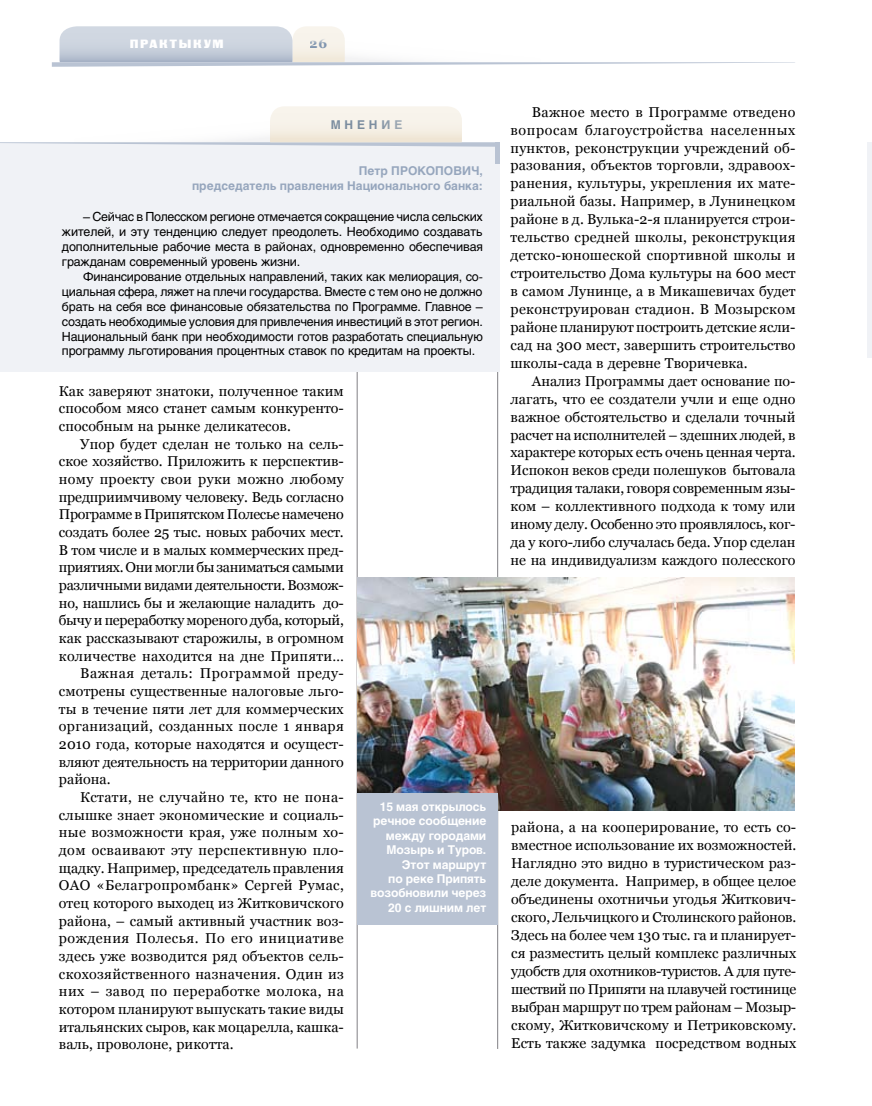
<style>
.page{position:relative;width:872px;height:1106px;background:#fff}
.page>*{position:absolute;margin:0;border:0;box-sizing:border-box;transform-origin:0 0}
.t1{font:14.25px/18px "Georgia";letter-spacing:.005em;color:#000;text-align:justify}
.t2{font:14.25px "Georgia";letter-spacing:.025em;color:#000}
.t3{font:14.25px "Georgia";letter-spacing:-.02em;color:#000}
.t4{font:14.25px "Georgia";letter-spacing:-.025em;color:#000}
.t5{font:14.25px "Georgia";letter-spacing:.03em;color:#000}
.t6{font:14.25px "Georgia";letter-spacing:.035em;color:#000}
.t7{font:14.25px "Georgia";letter-spacing:.04em;color:#000}
.t8{font:700 13.5px "Georgia";color:#8095af}
.t9{font:12.45px/15px "Helios";letter-spacing:-.015em;color:#000;text-align:justify}
.t10{font:700 12px/14.4px "Helios";letter-spacing:-.01em;color:#fff;text-align:right}
.t11{font:700 12px/14.4px "Helios";color:#96a6bd;text-align:right}
.t12{font:12px "Black Grotesk C";letter-spacing:.15em;color:#fff}
.t13{font:700 12px "Helios";letter-spacing:.325em;color:#8095af}
</style>
<div class="page">
<svg style="left:52px;top:26px;width:743px;height:41px"></svg>
<hr style="left:497px;top:155px;width:1px;height:893px;background:#818084">
<hr style="left:357px;top:358px;width:1px;height:690px;background:#818084">
<div style="left:0;top:143px;width:500px;height:228px;background:#f0f2f6"></div>
<hr style="left:496px;top:142px;width:4px;height:22px;background:#b9c3d3">
<svg style="left:0;top:106px;width:496px;height:41px"></svg>
<div style="left:867px;top:143px;width:5px;height:215px;background:#f0f2f6"></div>
<img style="left:357px;top:577px;width:438px;height:233px">
<div style="left:357px;top:793px;width:140px;height:132px;background:#b9c3d3"></div>
<p class="t12" style="left:130px;top:36px;width:96px">практыкум</p>
<p class="t8" style="left:310px;top:35px;width:19px">26</p>
<p class="t13" style="left:330px;top:118px;width:74px">МНЕНИЕ</p>
<p class="t11" style="left:192px;top:164px;width:292px">Петр ПРОКОПОВИЧ,<br>председатель правления Национального банка:</p>
<p class="t9" style="left:62px;top:209px;width:422px;text-indent:21px">– Сейчас в Полесском регионе отмечается сокращение числа сельских жителей, и эту тенденцию следует преодолеть. Необходимо создавать дополнительные рабочие места в районах, одновременно обеспечивая гражданам современный уровень жизни.</p>
<p class="t9" style="left:62px;top:269px;width:422px;text-indent:21px">Финансирование отдельных направлений, таких как мелиорация, со&shy;циальная сфера, ляжет на плечи государства. Вместе с тем оно не должно брать на себя все финансовые обязательства по Программе. Главное – создать необходимые условия для привлечения инвестиций в этот регион.<br>Национальный банк при необходимости готов разработать специальную программу льготирования процентных ставок по кредитам на проекты.</p>
<p class="t1" style="left:59px;top:382px;width:286px">Как заверяют знатоки, полученное таким способом мясо станет самым конкуренто&shy;способным на рынке деликатесов.</p>
<p class="t1" style="left:80px;top:435px;width:265px">Упор будет сделан не только на сель-</p>
<p class="t1" style="left:59px;top:452px;width:286px">ское хозяйство. Приложить к перспектив-</p>
<p class="t1" style="left:59px;top:470px;width:286px">ному проекту свои руки можно любому</p>
<p class="t1" style="left:59px;top:488px;width:286px">предприимчивому человеку. Ведь согласно</p>
<p class="t4" style="left:59px;top:506px;width:286px">Программе в Припятском Полесье намечено</p>
<p class="t1" style="left:59px;top:523px;width:286px">создать более 25 тыс. новых рабочих мест.</p>
<p class="t1" style="left:59px;top:541px;width:286px">В том числе и в малых коммерческих пред-</p>
<p class="t4" style="left:59px;top:559px;width:286px">приятиях. Они могли бы заниматься самыми</p>
<p class="t3" style="left:59px;top:577px;width:286px">различными видами деятельности. Возмож-</p>
<p class="t1" style="left:59px;top:594px;width:286px">но, нашлись бы и желающие наладить до-</p>
<p class="t3" style="left:59px;top:612px;width:286px">бычу и переработку мореного дуба, который,</p>
<p class="t1" style="left:59px;top:629px;width:286px">как рассказывают старожилы, в огромном</p>
<p class="t1" style="left:59px;top:647px;width:286px">количестве находится на дне Припяти…</p>
<p class="t7" style="left:80px;top:665px;width:265px">Важная деталь: Программой преду-</p>
<p class="t1" style="left:59px;top:682px;width:286px">смотрены существенные налоговые льго-</p>
<p class="t1" style="left:59px;top:699px;width:286px">ты в течение пяти лет для коммерческих</p>
<p class="t2" style="left:59px;top:718px;width:286px">организаций, созданных после 1 января</p>
<p class="t1" style="left:59px;top:735px;width:286px">2010 года, которые находятся и осущест-</p>
<p class="t1" style="left:59px;top:752px;width:286px">вляют деятельность на территории данного</p>
<p class="t1" style="left:59px;top:770px;width:53px">района.</p>
<p class="t2" style="left:80px;top:789px;width:265px">Кстати, не случайно те, кто не пона-</p>
<p class="t1" style="left:59px;top:805px;width:286px">слышке знает экономические и социаль-</p>
<p class="t1" style="left:59px;top:823px;width:286px">ные возможности края, уже полным хо-</p>
<p class="t5" style="left:59px;top:842px;width:286px">дом осваивают эту перспективную пло-</p>
<p class="t1" style="left:59px;top:858px;width:286px">щадку. Например, председатель правления</p>
<p class="t2" style="left:59px;top:877px;width:286px">ОАО «Белагропромбанк» Сергей Румас,</p>
<p class="t1" style="left:59px;top:894px;width:286px">отец которого выходец из Житковичского</p>
<p class="t1" style="left:59px;top:911px;width:286px">района, – самый активный участник воз-</p>
<p class="t6" style="left:59px;top:930px;width:286px">рождения Полесья. По его инициативе</p>
<p class="t1" style="left:59px;top:947px;width:286px">здесь уже возводится ряд объектов сель-</p>
<p class="t1" style="left:59px;top:964px;width:286px">скохозяйственного назначения. Один из</p>
<p class="t5" style="left:59px;top:983px;width:286px">них – завод по переработке молока, на</p>
<p class="t1" style="left:59px;top:1000px;width:286px">котором планируют выпускать такие виды</p>
<p class="t1" style="left:59px;top:1017px;width:286px">итальянских сыров, как моцарелла, кашка-</p>
<p class="t1" style="left:59px;top:1035px;width:176px">валь, проволоне, рикотта.</p>
<p class="t10" style="left:370px;top:799px;width:117px">15 мая открылось речное сообщение между городами<br>Мозырь и Туров.<br>Этот маршрут<br>по реке Припять возобновили через<br>20 с лишним лет</p>
<p class="t1" style="left:510px;top:103px;width:286px;text-indent:21px">Важное место в Программе отведено вопросам благоустройства населенных пунктов, реконструкции учреждений об&shy;разования, объектов торговли, здравоох&shy;ранения, культуры, укрепления их мате&shy;риальной базы. Например, в Лунинецком районе в д. Вулька-2-я планируется строи&shy;тельство средней школы, реконструкция детско-юношеской спортивной школы и строительство Дома культуры на 600 мест в самом Лунинце, а в Микашевичах будет реконструирован стадион. В Мозырском районе планируют построить детские ясли&shy;сад на 300 мест, завершить строительство школы-сада в деревне Творичевка.</p>
<p class="t1" style="left:510px;top:372px;width:286px;text-indent:21px">Анализ Программы дает основание по&shy;лагать, что ее создатели учли и еще одно важное обстоятельство и сделали точный расчет на исполнителей – здешних людей, в характере которых есть очень ценная черта.<br>Испокон веков среди полешуков бытовала традиция талаки, говоря современным язы&shy;ком – коллективного подхода к тому или иному делу. Особенно это проявлялось, ког&shy;да у кого-либо случалась беда. Упор сделан не на индивидуализм каждого полесского</p>
<p class="t1" style="left:511px;top:818px;width:286px">района, а на кооперирование, то есть со&shy;вместное использование их возможностей.<br>Наглядно это видно в туристическом раз&shy;деле документа. Например, в общее целое объединены охотничьи угодья Житкович&shy;ского, Лельчицкого и Столинского районов.<br>Здесь на более чем 130 тыс. га и планирует&shy;ся разместить целый комплекс различных удобств для охотников-туристов. А для путе&shy;шествий по Припяти на плавучей гостинице выбран маршрут по трем районам – Мозыр&shy;скому, Житковичскому и Петриковскому.<br>Есть также задумка посредством водных</p>
</div>
